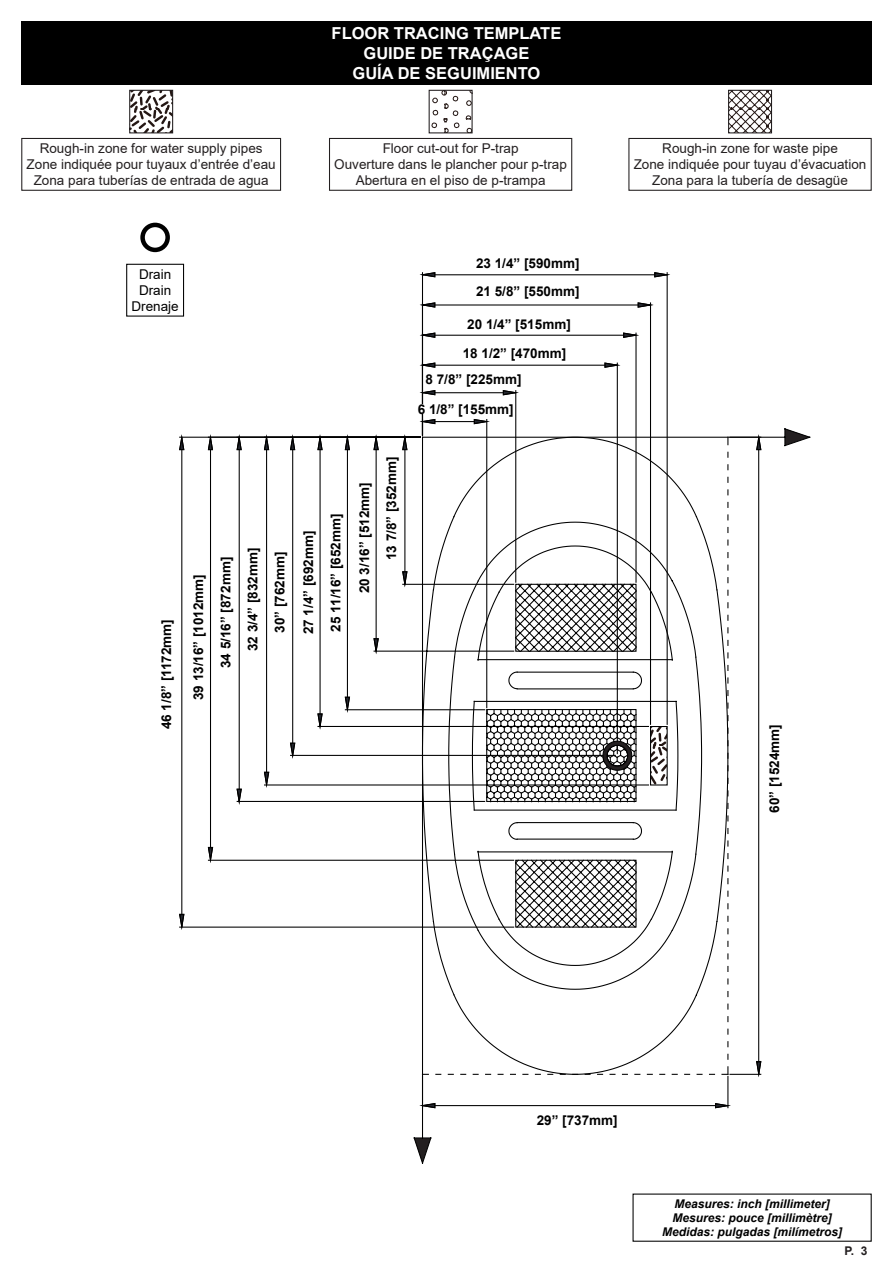
<style>
.page{position:relative;width:893px;height:1263px;background:#fff}
.page>*{position:absolute;margin:0;border:0;box-sizing:border-box;transform-origin:0 0}
.t1{font:700 16.5px "Arial";color:#fff}
.t2{font:13.5px "Arial";color:#231f20}
.t3{font:700 13.5px "Arial";color:#000}
.t4{font:13.5px "Arial";color:#000}
.t5{font:italic 700 12px "Arial";color:#000}
.t6{font:700 12px "Arial";color:#231f20}
</style>
<div class="page">
<div style="left:21px;top:21px;width:851px;height:64px;background:#000"></div>
<svg style="left:179px;top:436px;width:57px;height:494px"></svg>
<svg style="left:266px;top:272px;width:404px;height:164px"></svg>
<svg style="left:207px;top:436px;width:29px;height:430px"></svg>
<svg style="left:236px;top:436px;width:177px;height:492px"></svg>
<svg style="left:413px;top:427px;width:398px;height:737px"></svg>
<svg style="left:477px;top:659px;width:196px;height:144px"></svg>
<div style="left:418px;top:404px;width:96px;height:10px;background:#fff"></div>
<div style="left:426px;top:375px;width:96px;height:9px;background:#fff"></div>
<div style="left:21px;top:138px;width:260px;height:53px;border:1px solid #231f20"></div>
<svg style="left:131px;top:92px;width:40px;height:39px"></svg>
<div style="left:129px;top:90px;width:44px;height:43px;border:1px solid #231f20"></div>
<div style="left:329px;top:138px;width:243px;height:53px;border:1px solid #231f20"></div>
<svg style="left:431px;top:92px;width:40px;height:39px"></svg>
<div style="left:429px;top:90px;width:44px;height:43px;border:1px solid #231f20"></div>
<div style="left:628px;top:138px;width:244px;height:53px;border:1px solid #231f20"></div>
<svg style="left:730px;top:92px;width:40px;height:39px"></svg>
<div style="left:728px;top:90px;width:44px;height:43px;border:1px solid #231f20"></div>
<div style="left:140px;top:223px;width:30px;height:29px;border:4px solid #000;border-radius:50%"></div>
<div style="left:126px;top:264px;width:58px;height:53px;border:1px solid #000"></div>
<p class="t2" style="left:40px;top:139px;width:224px">Rough-in zone for water supply pipes</p>
<p class="t2" style="left:27px;top:155px;width:251px">Zone indiquée pour tuyaux d’entrée d’eau</p>
<p class="t2" style="left:34px;top:171px;width:236px">Zona para tuberías de entrada de agua</p>
<p class="t1" style="left:332px;top:22px;width:231px">FLOOR TRACING TEMPLATE</p>
<p class="t1" style="left:363px;top:42px;width:167px">GUIDE DE TRAÇAGE</p>
<p class="t1" style="left:352px;top:62px;width:189px">GUÍA DE SEGUIMIENTO</p>
<p class="t2" style="left:383px;top:139px;width:137px">Floor cut-out for P-trap</p>
<p class="t2" style="left:334px;top:155px;width:234px">Ouverture dans le plancher pour p-trap</p>
<p class="t2" style="left:356px;top:171px;width:191px">Abertura en el piso de p-trampa</p>
<p class="t4" style="left:139px;top:265px;width:34px">Drain</p>
<p class="t4" style="left:139px;top:281px;width:34px">Drain</p>
<p class="t4" style="left:131px;top:297px;width:49px">Drenaje</p>
<p class="t3" style="left:157px;top:729px;width:112px;rotate:-90deg">46 1/8” [1172mm]</p>
<p class="t3" style="left:189px;top:700px;width:128px;rotate:-90deg">39 13/16” [1012mm]</p>
<p class="t3" style="left:216px;top:668px;width:113px;rotate:-90deg">34 5/16” [872mm]</p>
<p class="t3" style="left:243px;top:651px;width:105px;rotate:-90deg">32 3/4” [832mm]</p>
<p class="t3" style="left:270px;top:633px;width:83px;rotate:-90deg">30” [762mm]</p>
<p class="t3" style="left:299px;top:634px;width:105px;rotate:-90deg">27 1/4” [692mm]</p>
<p class="t3" style="left:326px;top:631px;width:119px;rotate:-90deg">25 11/16” [652mm]</p>
<p class="t3" style="left:355px;top:593px;width:113px;rotate:-90deg">20 3/16” [512mm]</p>
<p class="t3" style="left:382px;top:560px;width:105px;rotate:-90deg">13 7/8” [352mm]</p>
<p class="t3" style="left:476px;top:254px;width:105px">23 1/4” [590mm]</p>
<p class="t3" style="left:476px;top:282px;width:105px">21 5/8” [550mm]</p>
<p class="t3" style="left:467px;top:314px;width:105px">20 1/4” [515mm]</p>
<p class="t3" style="left:463px;top:344px;width:105px">18 1/2” [470mm]</p>
<p class="t3" style="left:426px;top:370px;width:98px">8 7/8” [225mm]</p>
<p class="t3" style="left:418px;top:399px;width:98px">6 1/8” [155mm]</p>
<p class="t2" style="left:662px;top:139px;width:177px">Rough-in zone for waste pipe</p>
<p class="t2" style="left:634px;top:155px;width:234px">Zone indiquée pour tuyau d’évacuation</p>
<p class="t2" style="left:652px;top:171px;width:197px">Zona para la tubería de desagüe</p>
<p class="t3" style="left:765px;top:813px;width:90px;rotate:-90deg">60” [1524mm]</p>
<p class="t3" style="left:537px;top:1110px;width:83px">29” [737mm]</p>
<p class="t5" style="left:674px;top:1195px;width:157px">Measures: inch [millimeter]</p>
<p class="t5" style="left:672px;top:1210px;width:161px">Mesures: pouce [millimètre]</p>
<p class="t5" style="left:662px;top:1224px;width:182px">Medidas: pulgadas [milímetros]</p>
<p class="t6" style="left:844px;top:1242px;width:25px">P. 3</p>
</div>
